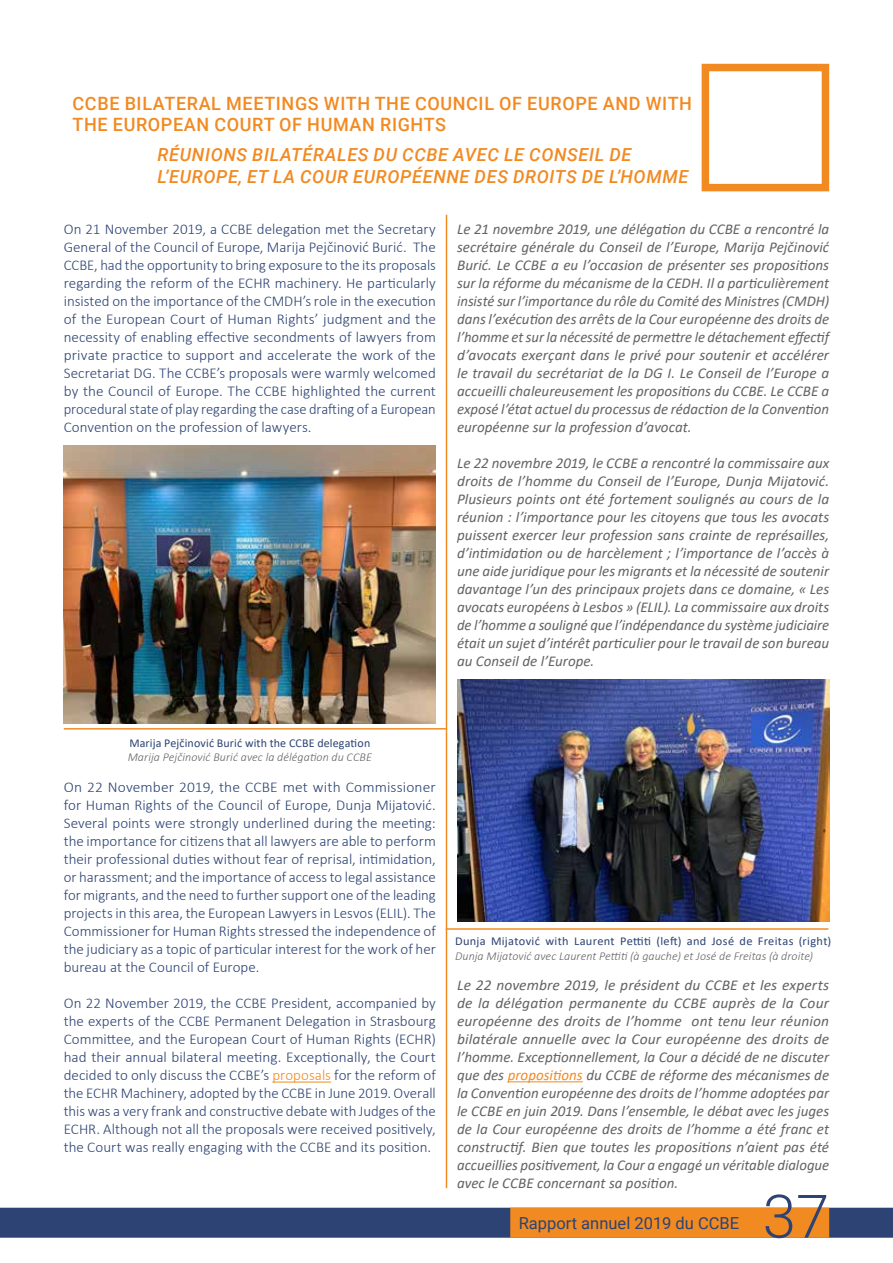
<style>
.page{position:relative;width:893px;height:1263px;background:#fff}
.page>*{position:absolute;margin:0;border:0;box-sizing:border-box;transform-origin:0 0}
.t1{font:300 60px "Roboto";color:#2c4373}
.t2{font:500 18.3px/21.6px "Roboto";letter-spacing:.035em;color:#f28a22}
.t3{font:italic 500 18px/21.6px "Roboto";letter-spacing:.035em;color:#f28a22}
.t4{font:16.5px "Roboto";color:#2c4373}
.t5{font:italic 15px/18px "Calibri";color:#646363;text-align:justify}
.t6{font:300 15px/18px "Calibri";color:#2c4373;text-align:justify}
.t7{font:italic 300 12px "Calibri";letter-spacing:.01em;color:#646363}
.t8{font:12px "Calibri";letter-spacing:.02em;color:#2c4373}
.s1{color:#f28a22}
</style>
<div class="page">
<hr style="left:446px;top:215px;width:1px;height:973px;background:#f28a22">
<div style="left:702px;top:64px;width:127px;height:127px;border:8px solid #f28a22"></div>
<hr style="left:64px;top:728px;width:382px;height:1px;background:#f28a22">
<hr style="left:446px;top:928px;width:382px;height:2px;background:#f28a22">
<div style="left:0;top:1208px;width:893px;height:30px;background:#2c4373"></div>
<div style="left:510px;top:1208px;width:319px;height:30px;background:#f28a22"></div>
<hr style="left:272px;top:1082px;width:59px;height:1px;background:#f28a22">
<hr style="left:508px;top:1081px;width:75px;height:1px;background:#f28a22">
<img style="left:64px;top:445px;width:372px;height:279px">
<img style="left:457px;top:679px;width:372px;height:242px">
<p class="t2" style="left:73px;top:92px;width:621px">CCBE BILATERAL MEETINGS WITH THE COUNCIL OF EUROPE AND WITH<br>THE EUROPEAN COURT OF HUMAN RIGHTS</p>
<p class="t3" style="left:158px;top:143px;width:532px">RÉUNIONS BILATÉRALES DU CCBE AVEC LE CONSEIL DE<br>L’EUROPE, ET LA COUR EUROPÉENNE DES DROITS DE L’HOMME</p>
<p class="t6" style="left:64px;top:220px;width:374px">On 21 November 2019, a CCBE delegation met the Secretary General of the Council of Europe, Marija Pejčinović Burić. The CCBE, had the opportunity to bring exposure to the its proposals regarding the reform of the ECHR machinery. He particularly insisted on the importance of the CMDH’s role in the execution of the European Court of Human Rights’ judgment and the necessity of enabling effective secondments of lawyers from private practice to support and accelerate the work of the Secretariat DG. The CCBE’s proposals were warmly welcomed by the Council of Europe. The CCBE highlighted the current procedural state of play regarding the case drafting of a European Convention on the profession of lawyers.</p>
<p class="t5" style="left:457px;top:219px;width:374px">Le 21 novembre 2019, une délégation du CCBE a rencontré la secrétaire générale du Conseil de l’Europe, Marija Pejčinović Burić. Le CCBE a eu l’occasion de présenter ses propositions sur la réforme du mécanisme de la CEDH. Il a particulièrement insisté sur l’importance du rôle du Comité des Ministres (CMDH) dans l’exécution des arrêts de la Cour européenne des droits de l’homme et sur la nécessité de permettre le détachement effectif d’avocats exerçant dans le privé pour soutenir et accélérer le travail du secrétariat de la DG I. Le Conseil de l’Europe a accueilli chaleureusement les propositions du CCBE. Le CCBE a exposé l’état actuel du processus de rédaction de la Convention européenne sur la profession d’avocat.</p>
<p class="t5" style="left:457px;top:453px;width:374px">Le 22 novembre 2019, le CCBE a rencontré la commissaire aux droits de l’homme du Conseil de l’Europe, Dunja Mijatović.<br>Plusieurs points ont été fortement soulignés au cours de la réunion : l’importance pour les citoyens que tous les avocats puissent exercer leur profession sans crainte de représailles, d’intimidation ou de harcèlement ; l’importance de l’accès à une aide juridique pour les migrants et la nécessité de soutenir davantage l’un des principaux projets dans ce domaine, « Les avocats européens à Lesbos » (ELIL). La commissaire aux droits de l’homme a souligné que l’indépendance du système judiciaire était un sujet d’intérêt particulier pour le travail de son bureau au Conseil de l’Europe.</p>
<p class="t8" style="left:129px;top:735px;width:242px">Marija Pejčinović Burić with the CCBE delegation</p>
<p class="t7" style="left:128px;top:750px;width:246px">Marija Pejčinović Burić avec la délégation du CCBE</p>
<p class="t6" style="left:64px;top:778px;width:374px">On 22 November 2019, the CCBE met with Commissioner for Human Rights of the Council of Europe, Dunja Mijatović.<br>Several points were strongly underlined during the meeting: the importance for citizens that all lawyers are able to perform their professional duties without fear of reprisal, intimidation, or harassment; and the importance of access to legal assistance for migrants, and the need to further support one of the leading projects in this area, the European Lawyers in Lesvos (ELIL). The Commissioner for Human Rights stressed the independence of the judiciary as a topic of particular interest for the work of her bureau at the Council of Europe.</p>
<p class="t6" style="left:64px;top:994px;width:374px">On 22 November 2019, the CCBE President, accompanied by the experts of the CCBE Permanent Delegation in Strasbourg Committee, and the European Court of Human Rights (ECHR) had their annual bilateral meeting. Exceptionally, the Court decided to only discuss the CCBE’s <span class="s1">proposals</span> for the reform of the ECHR Machinery, adopted by the CCBE in June 2019. Overall this was a very frank and constructive debate with Judges of the ECHR. Although not all the proposals were received positively, the Court was really engaging with the CCBE and its position.</p>
<p class="t8" style="left:455px;top:933px;width:378px">Dunja Mijatović with Laurent Pettiti (left) and José de Freitas (right)</p>
<p class="t7" style="left:455px;top:948px;width:360px">Dunja Mijatović avec Laurent Pettiti (à gauche) et José de Freitas (à droite)</p>
<p class="t5" style="left:457px;top:975px;width:374px">Le 22 novembre 2019, le président du CCBE et les experts de la délégation permanente du CCBE auprès de la Cour européenne des droits de l’homme ont tenu leur réunion bilatérale annuelle avec la Cour européenne des droits de l’homme. Exceptionnellement, la Cour a décidé de ne discuter que des <span class="s1">propositions</span> du CCBE de réforme des mécanismes de la Convention européenne des droits de l’homme adoptées par le CCBE en juin 2019. Dans l’ensemble, le débat avec les juges de la Cour européenne des droits de l’homme a été franc et constructif. Bien que toutes les propositions n’aient pas été accueillies positivement, la Cour a engagé un véritable dialogue avec le CCBE concernant sa position.</p>
<p class="t4" style="left:519px;top:1211px;width:222px">Rapport annuel 2019 du CCBE</p>
<h1 class="t1" style="left:763px;top:1174px;width:68px">37</h1>
</div>
